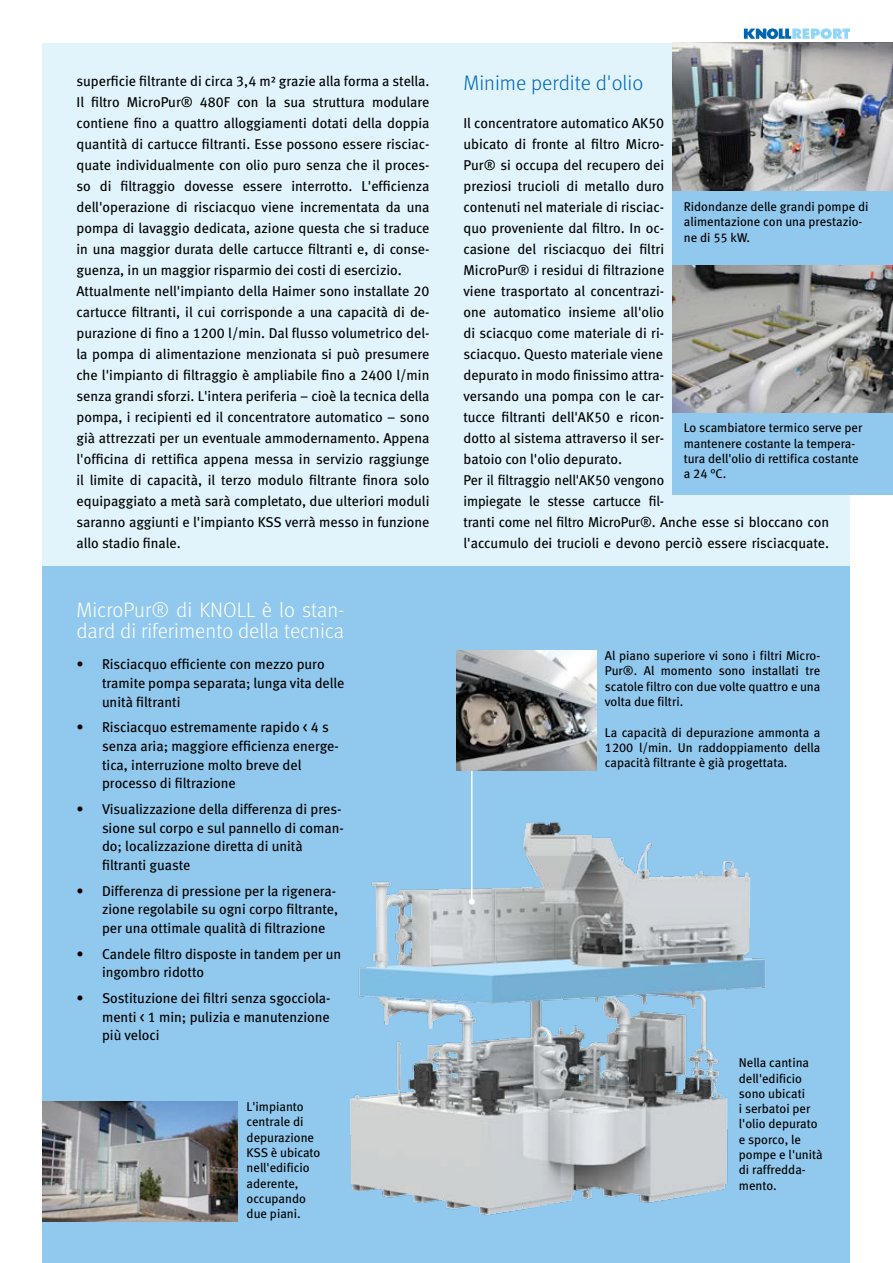
<style>
.page{position:relative;width:893px;height:1263px;background:#fff}
.page>*{position:absolute;margin:0;border:0;box-sizing:border-box;transform-origin:0 0}
.t1{font:21px/21px "Meta Light LF";color:#fff}
.t2{font:21px "Meta Light LF";color:#0066b2}
.t3{font:14.25px/21px "Meta Book LF";color:#000}
.t4{font:12.75px/15.3px "Meta Book LF";color:#000}
</style>
<div class="page">
<div style="left:43px;top:43px;width:807px;height:1177px;background:#e1f4fc"></div>
<div style="left:43px;top:608px;width:807px;height:655px;background:#91c8ed"></div>
<img style="left:350px;top:821px;width:415px;height:394px">
<img style="left:43px;top:1101px;width:195px;height:120px">
<hr style="left:471px;top:765px;width:2px;height:137px;background:#fff">
<svg style="left:469px;top:899px;width:6px;height:6px"></svg>
<img style="left:457px;top:650px;width:140px;height:120px">
<div style="left:673px;top:43px;width:220px;height:452px;background:#91c8ed"></div>
<img style="left:673px;top:265px;width:220px;height:147px">
<img style="left:673px;top:43px;width:220px;height:147px">
<svg style="left:744px;top:28px;width:106px;height:11px"></svg>
<div style="left:42px;top:566px;width:808px;height:51px;background:#91c8ed"></div>
<p class="t3" style="left:77px;top:70px;width:354px">superficie filtrante di circa 3,4 m² grazie alla forma a stella.</p>
<p class="t3" style="left:77px;top:91px;width:354px;text-align:justify">Il filtro MicroPur® 480F con la sua struttura modulare contiene fino a quattro alloggiamenti dotati della doppia quantità di cartucce filtranti. Esse possono essere risciac&shy;quate individualmente con olio puro senza che il proces&shy;so di filtraggio dovesse essere interrotto. L'efficienza dell'operazione di risciacquo viene incrementata da una pompa di lavaggio dedicata, azione questa che si traduce in una maggior durata delle cartucce filtranti e, di conse&shy;guenza, in un maggior risparmio dei costi di esercizio.</p>
<p class="t3" style="left:77px;top:280px;width:354px;text-align:justify">Attualmente nell'impianto della Haimer sono installate 20 cartucce filtranti, il cui corrisponde a una capacità di de&shy;purazione di fino a 1200 l/min. Dal flusso volumetrico del&shy;la pompa di alimentazione menzionata si può presumere che l'impianto di filtraggio è ampliabile fino a 2400 l/min senza grandi sforzi. L'intera periferia – cioè la tecnica della pompa, i recipienti ed il concentratore automatico – sono già attrezzati per un eventuale ammodernamento. Appena l'officina di rettifica appena messa in servizio raggiunge il limite di capacità, il terzo modulo filtrante finora solo equipaggiato a metà sarà completato, due ulteriori moduli saranno aggiunti e l'impianto KSS verrà messo in funzione allo stadio finale.</p>
<p class="t1" style="left:77px;top:599px;width:269px">MicroPur® di KNOLL è lo stan&shy;dard di riferimento della tecnica</p>
<p class="t3" style="left:102px;top:655px;width:244px;line-height:18.8px;text-indent:-25px">• Risciacquo efficiente con mezzo puro tramite pompa separata; lunga vita delle</p>
<p class="t3" style="left:102px;top:691px;width:80px">unità filtranti</p>
<p class="t3" style="left:77px;top:716px;width:254px">• Risciacquo estremamente rapido &lt; 4 s</p>
<p class="t3" style="left:102px;top:735px;width:238px">senza aria; maggiore efficienza energe-</p>
<p class="t3" style="left:102px;top:754px;width:201px">tica, interruzione molto breve del</p>
<p class="t3" style="left:102px;top:773px;width:135px">processo di filtrazione</p>
<p class="t3" style="left:77px;top:798px;width:266px">• Visualizzazione della differenza di pres-</p>
<p class="t3" style="left:102px;top:817px;width:243px">sione sul corpo e sul pannello di coman-</p>
<p class="t3" style="left:102px;top:836px;width:202px">do; localizzazione diretta di unità</p>
<p class="t3" style="left:102px;top:854px;width:90px">filtranti guaste</p>
<p class="t3" style="left:77px;top:880px;width:261px">• Differenza di pressione per la rigenera-</p>
<p class="t3" style="left:102px;top:900px;width:238px;line-height:18.8px">zione regolabile su ogni corpo filtrante, per una ottimale qualità di filtrazione</p>
<p class="t3" style="left:102px;top:944px;width:241px;line-height:18.8px;text-indent:-25px">• Candele filtro disposte in tandem per un ingombro ridotto</p>
<p class="t3" style="left:77px;top:987px;width:255px">• Sostituzione dei filtri senza sgocciola-</p>
<p class="t3" style="left:102px;top:1007px;width:229px;line-height:18.8px">menti &lt; 1 min; pulizia e manutenzione più veloci</p>
<p class="t4" style="left:247px;top:1099px;width:75px">L'impianto centrale di depurazione<br>KSS è ubicato nell'edificio aderente,</p>
<p class="t4" style="left:247px;top:1191px;width:61px">occupando</p>
<p class="t4" style="left:247px;top:1206px;width:56px">due piani.</p>
<p class="t2" style="left:463px;top:71px;width:181px">Minime perdite d'olio</p>
<p class="t3" style="left:463px;top:112px;width:202px;text-align:justify">Il concentratore automatico AK50 ubicato di fronte al filtro Micro-Pur® si occupa del recupero dei preziosi trucioli di metallo duro contenuti nel materiale di risciac&shy;quo proveniente dal filtro. In oc&shy;casione del risciacquo dei filtri MicroPur® i residui di filtrazione viene trasportato al concentrazi&shy;one automatico insieme all'olio di sciacquo come materiale di ri&shy;sciacquo. Questo materiale viene</p>
<p class="t3" style="left:463px;top:364px;width:202px">depurato in modo finissimo attra-</p>
<p class="t3" style="left:463px;top:385px;width:202px;text-align:justify">versando una pompa con le car&shy;tucce filtranti dell'AK50 e ricon&shy;dotto al sistema attraverso il ser&shy;batoio con l'olio depurato.</p>
<p class="t3" style="left:463px;top:469px;width:367px">Per il filtraggio nell'AK50 vengono<br>impiegate le stesse cartucce fil-<br>tranti come nel filtro MicroPur®. Anche esse si bloccano con l'accumulo dei trucioli e devono perciò essere risciacquate.</p>
<p class="t4" style="left:684px;top:199px;width:186px">Ridondanze delle grandi pompe di alimentazione con una prestazio&shy;ne di 55 kW.</p>
<p class="t4" style="left:684px;top:420px;width:180px">Lo scambiatore termico serve per mantenere costante la tempera&shy;tura dell'olio di rettifica costante a 24 °C.</p>
<p class="t4" style="left:605px;top:648px;width:217px;text-align:justify">Al piano superiore vi sono i filtri Micro-Pur®. Al momento sono installati tre scatole filtro con due volte quattro e una volta due filtri.</p>
<p class="t4" style="left:605px;top:724px;width:217px;text-align:justify">La capacità di depurazione ammonta a 1200 l/min. Un raddoppiamento della capacità filtrante è già progettata.</p>
<p class="t4" style="left:739px;top:1055px;width:85px">Nella cantina dell'edificio sono ubicati<br>i serbatoi per l'olio depurato e sporco, le pompe e l'unità di raffredda&shy;mento.</p>
</div>
